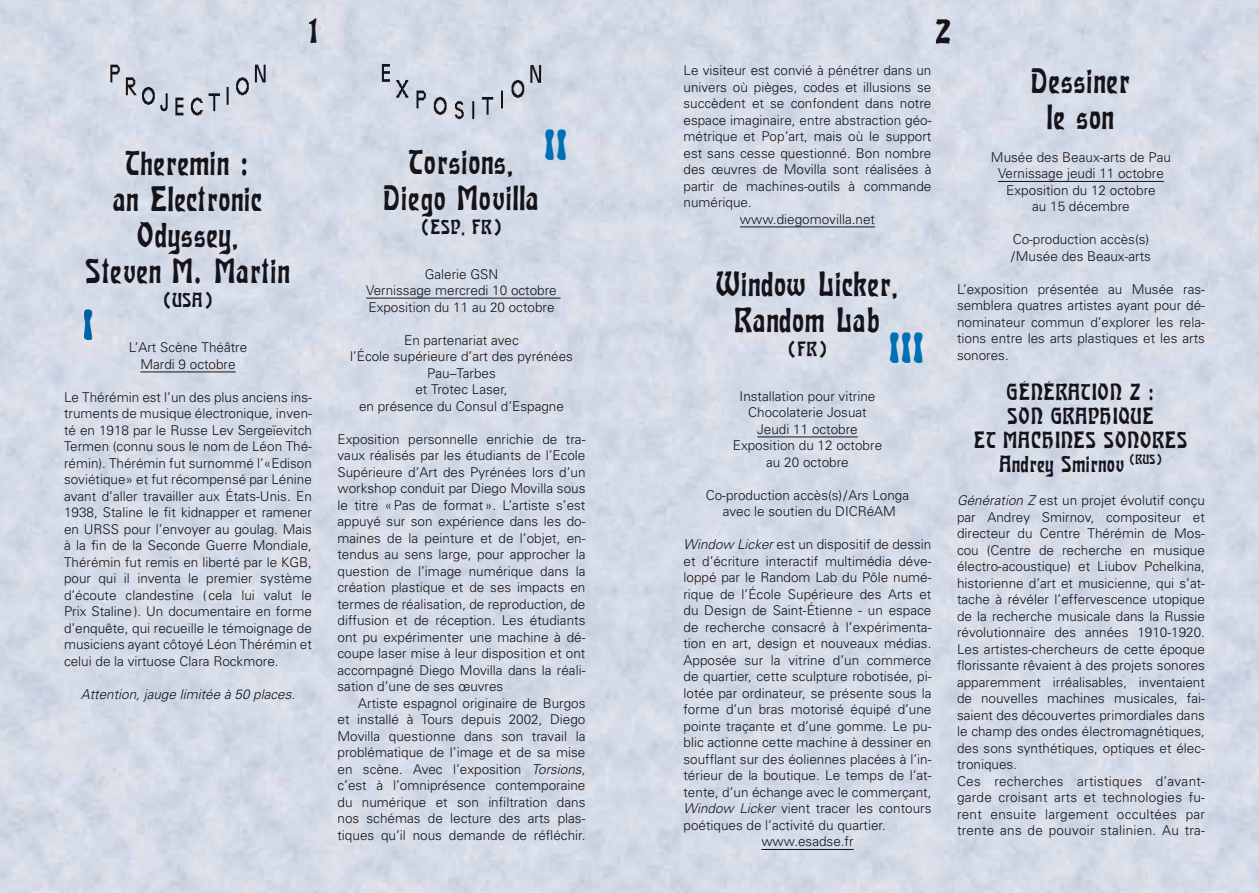
<style>
.page{position:relative;width:1259px;height:893px;background:#fff}
.page>*{position:absolute;margin:0;border:0;box-sizing:border-box;transform-origin:0 0}
.t1{font:44.4px "Calebasse Unregistered";color:#0070b4;scale:.94 1}
.t2{font:36px/36px "Carmen";color:#1a171c;text-align:center}
.t3{font:24px/24px "Carmen";color:#1a171c;text-align:center}
.t4{font:21px "Carmen";color:#1a171c}
.t5{font:300 13.5px/16.5px "Univers";color:#1a171c;text-align:center}
.t6{font:italic 300 13.5px "Univers";color:#1a171c}
.s1{font-style:italic}
</style>
<div class="page">
<img style="left:0;top:0;width:1259px;height:893px">
<hr style="left:140px;top:372px;width:96px;height:1px;background:#1a171c">
<svg style="left:110px;top:65px;width:156px;height:50px;background:#c1c7d2"></svg>
<hr style="left:366px;top:298px;width:194px;height:1px;background:#1a171c">
<svg style="left:382px;top:64px;width:159px;height:55px;background:#c3c9d5"></svg>
<hr style="left:740px;top:227px;width:135px;height:1px;background:#1a171c">
<hr style="left:757px;top:437px;width:101px;height:1px;background:#1a171c">
<hr style="left:761px;top:849px;width:92px;height:1px;background:#1a171c">
<hr style="left:998px;top:181px;width:166px;height:1px;background:#1a171c">
<h2 class="t2" style="left:308px;top:15px;width:13px">1</h2>
<h2 class="t2" style="left:935px;top:15px;width:18px">2</h2>
<h2 class="t2" style="left:86px;top:147px;width:206px">Theremin :<br>an Electronic<br>Odyssey,<br>Steven M. Martin</h2>
<h3 class="t4" style="left:163px;top:291px;width:52px">(USA)</h3>
<p class="t5" style="left:129px;top:339px;width:120px">L’Art Scène Théâtre<br>Mardi 9 octobre</p>
<p class="t5" style="left:64px;top:389px;width:249px;text-align:justify">Le Thérémin est l’un des plus anciens ins&shy;truments de musique électronique, inven&shy;té en 1918 par le Russe Lev Sergeïevitch Termen (connu sous le nom de Léon Thé&shy;rémin). Thérémin fut surnommé l’«Edison soviétique» et fut récompensé par Lénine avant d’aller travailler aux États-Unis. En 1938, Staline le fit kidnapper et ramener en URSS pour l’envoyer au goulag. Mais à la fin de la Seconde Guerre Mondiale, Thérémin fut remis en liberté par le KGB, pour qui il inventa le premier système d’écoute clandestine (cela lui valut le Prix Staline). Un documentaire en forme d’enquête, qui recueille le témoignage de musiciens ayant côtoyé Léon Thérémin et celui de la virtuose Clara Rockmore.</p>
<p class="t6" style="left:81px;top:686px;width:216px">Attention, jauge limitée à 50 places.</p>
<h1 class="t1" style="left:83px;top:306px;width:14px">I</h1>
<h1 class="t1" style="left:543px;top:126px;width:27px">II</h1>
<h2 class="t2" style="left:383px;top:145px;width:158px">Torsions,<br>Diego Movilla</h2>
<h3 class="t4" style="left:421px;top:217px;width:83px">(ESP, FR)</h3>
<p class="t5" style="left:366px;top:266px;width:192px">Galerie GSN<br>Vernissage mercredi 10 octobre<br>Exposition du 11 au 20 octobre</p>
<p class="t5" style="left:350px;top:332px;width:224px">En partenariat avec<br>l’École supérieure d’art des pyrénées<br>Pau–Tarbes<br>et Trotec Laser,<br>en présence du Consul d’Espagne</p>
<p class="t5" style="left:337px;top:431px;width:249px;text-align:justify">Exposition personnelle enrichie de tra&shy;vaux réalisés par les étudiants de l’Ecole Supérieure d’Art des Pyrénées lors d’un workshop conduit par Diego Movilla sous le titre «Pas de format». L’artiste s’est appuyé sur son expérience dans les do&shy;maines de la peinture et de l’objet, en&shy;tendus au sens large, pour approcher la question de l’image numérique dans la création plastique et de ses impacts en termes de réalisation, de reproduction, de diffusion et de réception. Les étudiants ont pu expérimenter une machine à dé&shy;coupe laser mise à leur disposition et ont accompagné Diego Movilla dans la réali&shy;sation d’une de ses œuvres</p>
<p class="t5" style="left:337px;top:694px;width:249px;text-align:justify;text-indent:21px">Artiste espagnol originaire de Burgos et installé à Tours depuis 2002, Diego Movilla questionne dans son travail la problématique de l’image et de sa mise en scène. Avec l’exposition <span class="s1">Torsions</span>, c’est à l’omniprésence contemporaine du numérique et son infiltration dans nos schémas de lecture des arts plas&shy;tiques qu’il nous demande de réfléchir.</p>
<p class="t5" style="left:683px;top:62px;width:249px">Le visiteur est convié à pénétrer dans un</p>
<p class="t5" style="left:683px;top:79px;width:249px">univers où pièges, codes et illusions se</p>
<p class="t5" style="left:683px;top:95px;width:249px">succèdent et se confondent dans notre</p>
<p class="t5" style="left:683px;top:112px;width:249px">espace imaginaire, entre abstraction géo-</p>
<p class="t5" style="left:683px;top:128px;width:249px">métrique et Pop’art, mais où le support</p>
<p class="t5" style="left:683px;top:145px;width:249px">est sans cesse questionné. Bon nombre</p>
<p class="t5" style="left:683px;top:161px;width:249px">des œuvres de Movilla sont réalisées à</p>
<p class="t5" style="left:683px;top:178px;width:249px">partir de machines-outils à commande</p>
<p class="t5" style="left:683px;top:194px;width:70px">numérique.</p>
<p class="t5" style="left:740px;top:211px;width:137px">www.diegomovilla.net</p>
<h2 class="t2" style="left:716px;top:268px;width:185px">Window Licker,<br>Random Lab</h2>
<h3 class="t4" style="left:787px;top:339px;width:42px">(FR)</h3>
<p class="t5" style="left:733px;top:388px;width:151px">Installation pour vitrine<br>Chocolaterie Josuat<br>Jeudi 11 octobre<br>Exposition du 12 octobre au 20 octobre</p>
<p class="t5" style="left:706px;top:487px;width:205px">Co-production accès(s) / Ars Longa avec le soutien du DICRéAM</p>
<p class="t5" style="left:683px;top:536px;width:249px"><span class="s1">Window Licker</span> est un dispositif de dessin</p>
<p class="t5" style="left:683px;top:553px;width:249px">et d’écriture interactif multimédia déve-</p>
<p class="t5" style="left:683px;top:569px;width:249px">loppé par le Random Lab du Pôle numé-</p>
<p class="t5" style="left:683px;top:586px;width:249px">rique de l’École Supérieure des Arts et</p>
<p class="t5" style="left:683px;top:602px;width:249px">du Design de Saint-Étienne - un espace</p>
<p class="t5" style="left:683px;top:619px;width:249px">de recherche consacré à l’expérimenta-</p>
<p class="t5" style="left:683px;top:635px;width:249px">tion en art, design et nouveaux médias.</p>
<p class="t5" style="left:683px;top:652px;width:249px">Apposée sur la vitrine d’un commerce</p>
<p class="t5" style="left:683px;top:668px;width:249px">de quartier, cette sculpture robotisée, pi-</p>
<p class="t5" style="left:683px;top:685px;width:249px">lotée par ordinateur, se présente sous la</p>
<p class="t5" style="left:683px;top:701px;width:249px">forme d’un bras motorisé équipé d’une</p>
<p class="t5" style="left:683px;top:718px;width:249px">pointe traçante et d’une gomme. Le pu-</p>
<p class="t5" style="left:683px;top:734px;width:249px">blic actionne cette machine à dessiner en</p>
<p class="t5" style="left:683px;top:751px;width:249px">soufflant sur des éoliennes placées à l’in-</p>
<p class="t5" style="left:683px;top:767px;width:249px">térieur de la boutique. Le temps de l’at-</p>
<p class="t5" style="left:683px;top:784px;width:249px">tente, d’un échange avec le commerçant,</p>
<p class="t5" style="left:683px;top:800px;width:249px"><span class="s1">Window Licker</span> vient tracer les contours</p>
<p class="t5" style="left:683px;top:817px;width:204px">poétiques de l’activité du quartier.</p>
<p class="t5" style="left:761px;top:833px;width:94px">www.esadse.fr</p>
<h1 class="t1" style="left:888px;top:329px;width:40px">III</h1>
<h2 class="t2" style="left:1031px;top:65px;width:101px">Dessiner le son</h2>
<p class="t5" style="left:991px;top:149px;width:182px">Musée des Beaux-arts de Pau<br>Vernissage jeudi 11 octobre<br>Exposition du 12 octobre<br>au 15 décembre</p>
<p class="t5" style="left:1011px;top:231px;width:141px;text-align:left">Co-production accès(s) / Musée des Beaux-arts</p>
<p class="t5" style="left:957px;top:281px;width:249px;text-align:justify">L’exposition présentée au Musée ras&shy;semblera quatres artistes ayant pour dé&shy;nominateur commun d’explorer les rela&shy;tions entre les arts plastiques et les arts sonores.</p>
<h3 class="t3" style="left:974px;top:382px;width:213px">Génération Z :<br>Son Graphique<br>et Machines sonores<br>Andrey Smirnov <sup>(RUS)</sup></h3>
<p class="t5" style="left:957px;top:492px;width:249px;text-align:left"><span class="s1">Génération Z</span> est un projet évolutif conçu par Andrey Smirnov, compositeur et directeur du Centre Thérémin de Mos&shy;cou (Centre de recherche en musique électro-acoustique) et Liubov Pchelkina, historienne d’art et musicienne, qui s’at&shy;tache à révéler l’effervescence utopique de la recherche musicale dans la Russie révolutionnaire des années 1910-1920.<br>Les artistes-chercheurs de cette époque florissante rêvaient à des projets sonores apparemment irréalisables, inventaient de nouvelles machines musicales, fai&shy;saient des découvertes primordiales dans le champ des ondes électromagnétiques, des sons synthétiques, optiques et élec&shy;troniques.<br>Ces recherches artistiques d’avant&shy;garde croisant arts et technologies fu&shy;rent ensuite largement occultées par trente ans de pouvoir stalinien. Au tra-</p>
</div>
